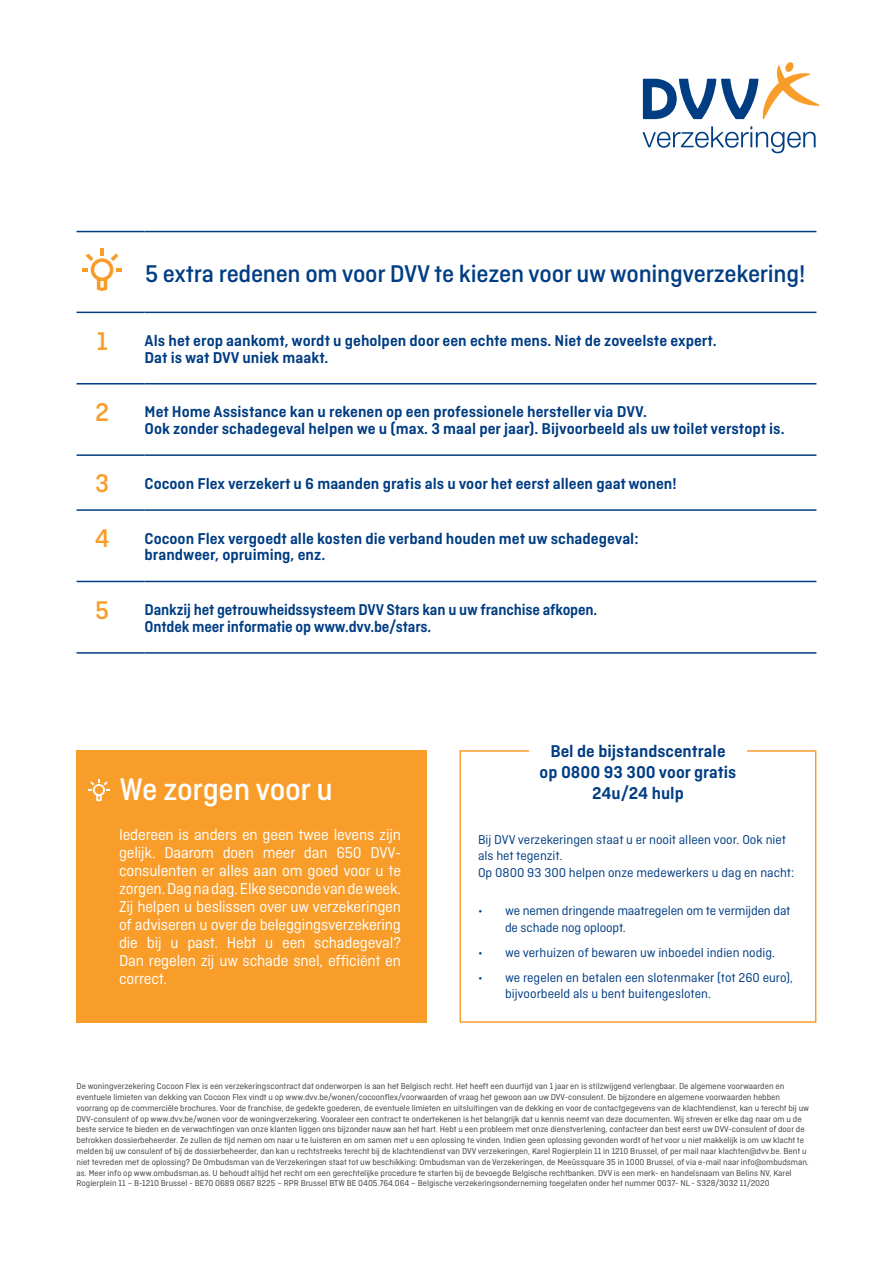
<style>
.page{position:relative;width:893px;height:1263px;background:#fff}
.page>*{position:absolute;margin:0;border:0;box-sizing:border-box;transform-origin:0 0}
.t1{font:500 33px "Ciutadella";letter-spacing:-.01em;color:#fff}
.t2{font:500 27px "Ciutadella";color:#f99d2a}
.t3{font:500 25.5px "Ciutadella";letter-spacing:-.01em;color:#003d83}
.t4{font:600 18px/21px "Ciutadella";color:#003d83;text-align:center}
.t5{font:600 16.5px/16.5px "Ciutadella";color:#003d83}
.t6{font:16.5px/18px "Ciutadella";letter-spacing:-.01em;color:#fff;text-align:justify}
.t7{font:600 16.5px/16.5px "Ciutadella";color:#003d83;scale:.96 1}
.t8{font:13.5px/16.5px "Ciutadella";color:#003d83}
.t9{font:9px/10.8px "Ciutadella";color:#414042}
</style>
<div class="page">
<hr style="left:77px;top:231px;width:68px;height:1px;background:#003d83">
<hr style="left:145px;top:231px;width:671px;height:1px;background:#003d83">
<hr style="left:77px;top:312px;width:68px;height:1px;background:#003d83">
<hr style="left:145px;top:312px;width:671px;height:1px;background:#003d83">
<hr style="left:77px;top:383px;width:68px;height:1px;background:#003d83">
<hr style="left:145px;top:383px;width:671px;height:1px;background:#003d83">
<hr style="left:77px;top:454px;width:68px;height:2px;background:#003d83">
<hr style="left:145px;top:454px;width:671px;height:2px;background:#003d83">
<hr style="left:77px;top:509px;width:68px;height:2px;background:#003d83">
<hr style="left:145px;top:509px;width:671px;height:2px;background:#003d83">
<hr style="left:77px;top:581px;width:68px;height:1px;background:#003d83">
<hr style="left:145px;top:581px;width:671px;height:1px;background:#003d83">
<hr style="left:77px;top:652px;width:68px;height:2px;background:#003d83">
<hr style="left:145px;top:652px;width:671px;height:2px;background:#003d83">
<svg style="left:82px;top:249px;width:40px;height:42px"></svg>
<div style="left:77px;top:750px;width:350px;height:273px;background:#f99d2a"></div>
<svg style="left:88px;top:779px;width:22px;height:22px"></svg>
<div style="left:459px;top:750px;width:357px;height:273px;border:2px solid #f99d2a"></div>
<div style="left:529px;top:743px;width:218px;height:62px;background:#fff"></div>
<svg style="left:643px;top:62px;width:177px;height:57px"></svg>
<svg style="left:642px;top:126px;width:174px;height:27px"></svg>
<h3 class="t3" style="left:145px;top:259px;width:662px">5 extra redenen om voor DVV te kiezen voor uw woningverzekering!</h3>
<h2 class="t2" style="left:97px;top:326px;width:13px">1</h2>
<h3 class="t5" style="left:145px;top:332px;width:573px">Als het erop aankomt, wordt u geholpen door een echte mens. Niet de zoveelste expert.<br>Dat is wat DVV uniek maakt.</h3>
<h2 class="t2" style="left:95px;top:397px;width:16px">2</h2>
<h3 class="t5" style="left:145px;top:404px;width:641px">Met Home Assistance kan u rekenen op een professionele hersteller via DVV.<br>Ook zonder schadegeval helpen we u (max. 3 maal per jaar). Bijvoorbeeld als uw toilet verstopt is.</h3>
<h2 class="t2" style="left:95px;top:468px;width:16px">3</h2>
<h3 class="t5" style="left:145px;top:475px;width:534px">Cocoon Flex verzekert u 6 maanden gratis als u voor het eerst alleen gaat wonen!</h3>
<h2 class="t2" style="left:95px;top:523px;width:16px">4</h2>
<h3 class="t5" style="left:145px;top:530px;width:495px">Cocoon Flex vergoedt alle kosten die verband houden met uw schadegeval: brandweer, opruiming, enz.</h3>
<h2 class="t2" style="left:95px;top:595px;width:15px">5</h2>
<h3 class="t7" style="left:145px;top:601px;width:473px">Dankzij het getrouwheidssysteem DVV Stars kan u uw franchise afkopen.<br>Ontdek meer informatie op www.dvv.be/stars.</h3>
<h3 class="t4" style="left:540px;top:740px;width:198px">Bel de bijstandscentrale op 0800 93 300 voor gratis<br>24u/24 hulp</h3>
<h1 class="t1" style="left:120px;top:771px;width:215px">We zorgen voor u</h1>
<p class="t6" style="left:119px;top:825px;width:283px">Iedereen is anders en geen twee levens zijn gelijk. Daarom doen meer dan 650 DVV&shy;consulenten er alles aan om goed voor u te zorgen. Dag na dag. Elke seconde van de week.<br>Zij helpen u beslissen over uw verzekeringen of adviseren u over de beleggingsverzekering die bij u past. Hebt u een schadegeval?<br>Dan regelen zij uw schade snel, efficiënt en correct.</p>
<h3 class="t8" style="left:478px;top:831px;width:318px">Bij DVV verzekeringen staat u er nooit alleen voor. Ook niet als het tegenzit.<br>Op 0800 93 300 helpen onze medewerkers u dag en nacht:</h3>
<h3 class="t8" style="left:505px;top:903px;width:287px;text-indent:-27px">• we nemen dringende maatregelen om te vermijden dat de schade nog oploopt.</h3>
<h3 class="t8" style="left:478px;top:944px;width:299px">• we verhuizen of bewaren uw inboedel indien nodig.</h3>
<h3 class="t8" style="left:505px;top:969px;width:290px;line-height:15.8px;text-indent:-27px">• we regelen en betalen een slotenmaker (tot 260 euro), bijvoorbeeld als u bent buitengesloten.</h3>
<p class="t9" style="left:77px;top:1081px;width:734px">De woningverzekering Cocoon Flex is een verzekeringscontract dat onderworpen is aan het Belgisch recht. Het heeft een duurtijd van 1 jaar en is stilzwijgend verlengbaar. De algemene voorwaarden en eventuele limieten van dekking van Cocoon Flex vindt u op www.dvv.be/wonen/cocoonflex/voorwaarden of vraag het gewoon aan uw DVV-consulent. De bijzondere en algemene voorwaarden hebben voorrang op de commerciële brochures. Voor de franchise, de gedekte goederen, de eventuele limieten en uitsluitingen van de dekking en voor de contactgegevens van de klachtendienst, kan u terecht bij uw DVV-consulent of op www.dvv.be/wonen voor de woningverzekering. Vooraleer een contract te ondertekenen is het belangrijk dat u kennis neemt van deze documenten. Wij streven er elke dag naar om u de beste service te bieden en de verwachtingen van onze klanten liggen ons bijzonder nauw aan het hart. Hebt u een probleem met onze dienstverlening, contacteer dan best eerst uw DVV-consulent of door de betrokken dossierbeheerder. Ze zullen de tijd nemen om naar u te luisteren en om samen met u een oplossing te vinden. Indien geen oplossing gevonden wordt of het voor u niet makkelijk is om uw klacht te melden bij uw consulent of bij de dossierbeheerder, dan kan u rechtstreeks terecht bij de klachtendienst van DVV verzekeringen, Karel Rogierplein 11 in 1210 Brussel, of per mail naar klachten@dvv.be. Bent u niet tevreden met de oplossing? De Ombudsman van de Verzekeringen staat tot uw beschikking: Ombudsman van de Verzekeringen, de Meeûssquare 35 in 1000 Brussel, of via e-mail naar info@ombudsman. as. Meer info op www.ombudsman.as. U behoudt altijd het recht om een gerechtelijke procedure te starten bij de bevoegde Belgische rechtbanken. DVV is een merk- en handelsnaam van Belins NV, Karel Rogierplein 11 – B-1210 Brussel - BE70 0689 0667 8225 – RPR Brussel BTW BE 0405.764.064 – Belgische verzekeringsonderneming toegelaten onder het nummer 0037- NL - S328/3032 11/2020</p>
</div>
